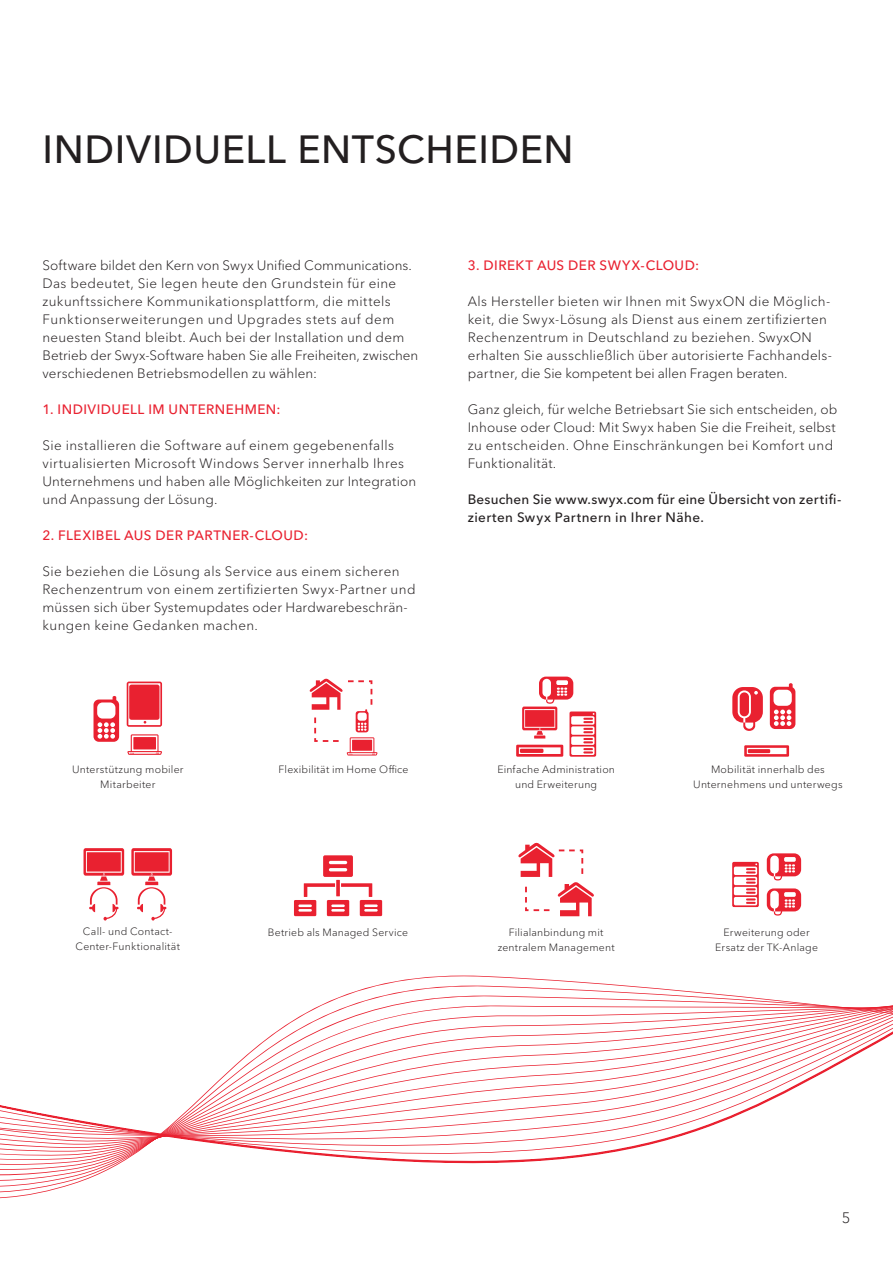
<style>
.page{position:relative;width:893px;height:1263px;background:#fff}
.page>*{position:absolute;margin:0;border:0;box-sizing:border-box;transform-origin:0 0}
.t1{font:500 39px "Avenir Next LT Pro";letter-spacing:.015em;color:#231f20}
.t2{font:300 15px "Avenir Next LT Pro";color:#231f20}
.t3{font:300 13.5px/18px "Avenir Next LT Pro";letter-spacing:.025em;color:#231f20}
.t4{font:500 13.5px "Avenir Next LT Pro";letter-spacing:.035em;color:#e92130}
.t5{font:500 13.5px/18px "Avenir Next LT Pro";letter-spacing:.025em;color:#231f20}
.t6{font:300 10.5px/15px "Avenir Next LT Pro";letter-spacing:.02em;color:#231f20;text-align:center}
</style>
<div class="page">
<svg style="left:0;top:676px;width:893px;height:518px"></svg>
<svg style="left:84px;top:848px;width:40px;height:72px"></svg>
<svg style="left:131px;top:848px;width:41px;height:72px"></svg>
<svg style="left:94px;top:696px;width:25px;height:46px"></svg>
<svg style="left:127px;top:681px;width:35px;height:46px;background:#ed4a56"></svg>
<svg style="left:127px;top:734px;width:35px;height:21px"></svg>
<svg style="left:309px;top:679px;width:68px;height:76px"></svg>
<svg style="left:294px;top:855px;width:88px;height:61px"></svg>
<svg style="left:516px;top:677px;width:80px;height:80px"></svg>
<svg style="left:770px;top:683px;width:25px;height:46px"></svg>
<svg style="left:732px;top:687px;width:31px;height:44px"></svg>
<svg style="left:744px;top:745px;width:45px;height:12px"></svg>
<svg style="left:518px;top:843px;width:77px;height:73px"></svg>
<svg style="left:767px;top:853px;width:34px;height:27px"></svg>
<svg style="left:767px;top:888px;width:34px;height:27px"></svg>
<svg style="left:732px;top:862px;width:27px;height:45px"></svg>
<h1 class="t1" style="left:43px;top:125px;width:533px">INDIVIDUELL ENTSCHEIDEN</h1>
<p class="t3" style="left:43px;top:256px;width:377px">Software bildet den Kern von Swyx Unified Communications.<br>Das bedeutet, Sie legen heute den Grundstein für eine zukunftssichere Kommunikationsplattform, die mittels Funktionserweiterungen und Upgrades stets auf dem neuesten Stand bleibt. Auch bei der Installation und dem Betrieb der Swyx-Software haben Sie alle Freiheiten, zwischen verschiedenen Betriebsmodellen zu wählen:</p>
<p class="t4" style="left:43px;top:401px;width:240px">1. INDIVIDUELL IM UNTERNEHMEN:</p>
<p class="t3" style="left:43px;top:436px;width:375px">Sie installieren die Software auf einem gegebenenfalls virtualisierten Microsoft Windows Server innerhalb Ihres Unternehmens und haben alle Möglichkeiten zur Integration und Anpassung der Lösung.</p>
<p class="t4" style="left:43px;top:527px;width:267px">2. FLEXIBEL AUS DER PARTNER-CLOUD:</p>
<p class="t3" style="left:43px;top:562px;width:375px">Sie beziehen die Lösung als Service aus einem sicheren Rechenzentrum von einem zertifizierten Swyx-Partner und müssen sich über Systemupdates oder Hardwarebeschrän&shy;kungen keine Gedanken machen.</p>
<p class="t4" style="left:468px;top:257px;width:233px">3. DIREKT AUS DER SWYX-CLOUD:</p>
<p class="t3" style="left:468px;top:292px;width:366px">Als Hersteller bieten wir Ihnen mit SwyxON die Möglich&shy;keit, die Swyx-Lösung als Dienst aus einem zertifizierten Rechenzentrum in Deutschland zu beziehen. SwyxON erhalten Sie ausschließlich über autorisierte Fachhandels&shy;partner, die Sie kompetent bei allen Fragen beraten.</p>
<p class="t3" style="left:468px;top:400px;width:371px">Ganz gleich, für welche Betriebsart Sie sich entscheiden, ob Inhouse oder Cloud: Mit Swyx haben Sie die Freiheit, selbst zu entscheiden. Ohne Einschränkungen bei Komfort und Funktionalität.</p>
<p class="t5" style="left:468px;top:490px;width:375px">Besuchen Sie www.swyx.com für eine Übersicht von zertifi&shy;zierten Swyx Partnern in Ihrer Nähe.</p>
<p class="t6" style="left:72px;top:762px;width:113px">Unterstützung mobiler<br>Mitarbeiter</p>
<p class="t6" style="left:279px;top:762px;width:132px">Flexibilität im Home Office</p>
<p class="t6" style="left:497px;top:762px;width:119px">Einfache Administration und Erweiterung</p>
<p class="t6" style="left:693px;top:762px;width:151px">Mobilität innerhalb des<br>Unternehmens und unterwegs</p>
<p class="t6" style="left:75px;top:924px;width:106px">Call- und Contact-<br>Center-Funktionalität</p>
<p class="t6" style="left:268px;top:925px;width:142px">Betrieb als Managed Service</p>
<p class="t6" style="left:498px;top:924px;width:118px">Filialanbindung mit zentralem Management</p>
<p class="t6" style="left:715px;top:924px;width:104px">Erweiterung oder<br>Ersatz der TK-Anlage</p>
<p class="t2" style="left:842px;top:1209px;width:10px">5</p>
</div>
